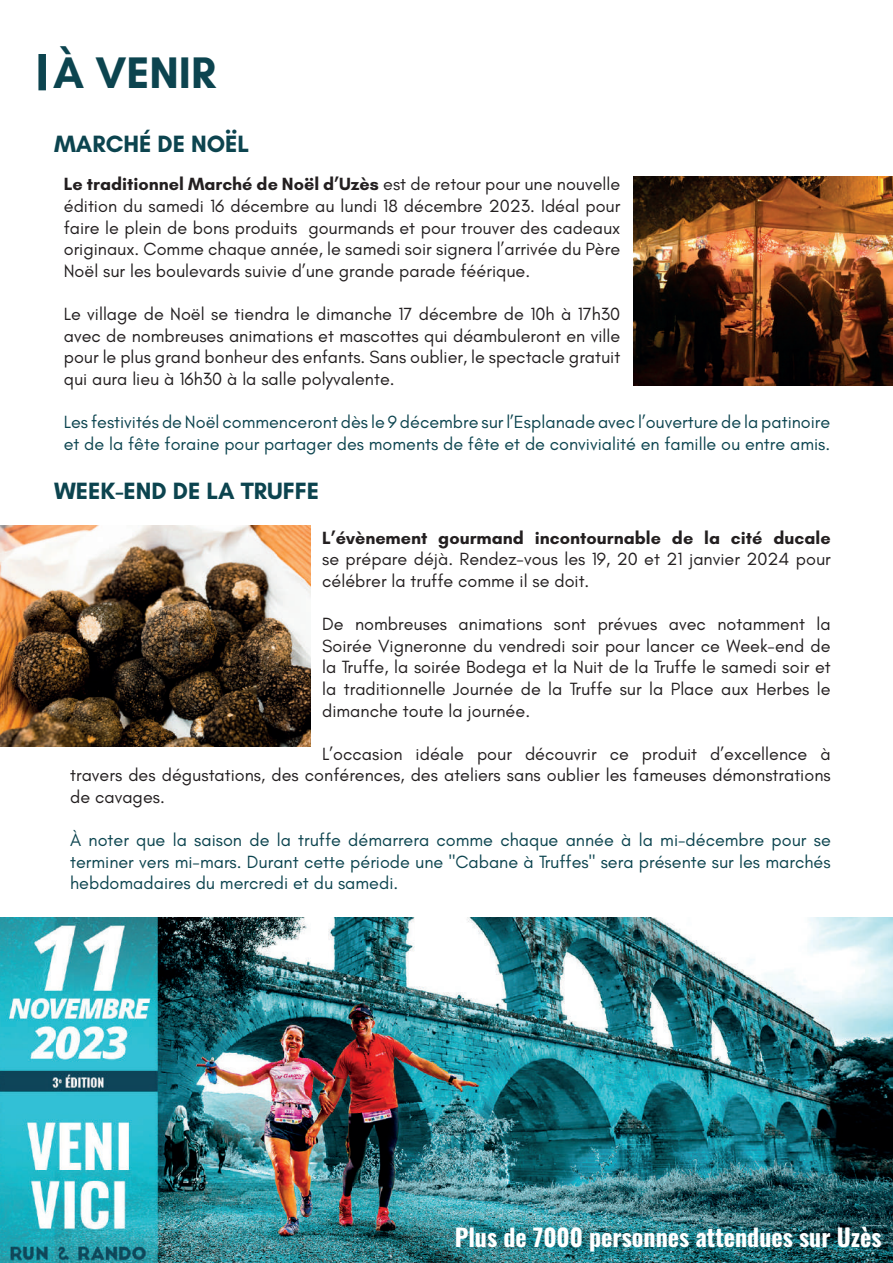
<style>
.page{position:relative;width:893px;height:1263px;background:#fff}
.page>*{position:absolute;margin:0;border:0;box-sizing:border-box;transform-origin:0 0}
.t1{font:700 45px "Glacial Indifference";color:#0c444f}
.t2{font:700 27px "Glacial Indifference";color:#fff}
.t3{font:700 24px "Oswald";color:#fff}
.t4{font:700 24px "Glacial Indifference";color:#0c444f}
.t5{font:18px/21.6px "Glacial Indifference";color:#231f20;text-align:justify}
.t6{font:18px/21.6px "Glacial Indifference";color:#0c444f}
.t7{font:700 18px "Glacial Indifference";color:#231f20}
.s1{font-weight:700}
</style>
<div class="page">
<div style="left:38px;top:54px;width:8px;height:36px;background:#0c444f"></div>
<img style="left:634px;top:177px;width:259px;height:209px">
<img style="left:0;top:526px;width:310px;height:221px">
<img style="left:0;top:918px;width:893px;height:345px">
<h1 class="t1" style="left:53px;top:45px;width:164px">À VENIR</h1>
<h3 class="t4" style="left:54px;top:129px;width:197px">MARCHÉ DE NOËL</h3>
<p class="t5" style="left:64px;top:174px;width:558px"><span class="s1">Le traditionnel Marché de Noël d’Uzès</span> est de retour pour une nouvelle édition du samedi 16 décembre au lundi 18 décembre 2023. Idéal pour faire le plein de bons produits gourmands et pour trouver des cadeaux originaux. Comme chaque année, le samedi soir signera l’arrivée du Père Noël sur les boulevards suivie d’une grande parade féérique.</p>
<p class="t5" style="left:64px;top:303px;width:558px">Le village de Noël se tiendra le dimanche 17 décembre de 10h à 17h30 avec de nombreuses animations et mascottes qui déambuleront en ville pour le plus grand bonheur des enfants. Sans oublier, le spectacle gratuit qui aura lieu à 16h30 à la salle polyvalente.</p>
<p class="t6" style="left:64px;top:411px;width:768px">Les festivités de Noël commenceront dès le 9 décembre sur l’Esplanade avec l’ouverture de la patinoire et de la fête foraine pour partager des moments de fête et de convivialité en famille ou entre amis.</p>
<h3 class="t4" style="left:54px;top:476px;width:267px">WEEK-END DE LA TRUFFE</h3>
<p class="t7" style="left:322px;top:526px;width:510px">L’évènement gourmand incontournable de la cité ducale</p>
<p class="t5" style="left:322px;top:549px;width:510px">se prépare déjà. Rendez-vous les 19, 20 et 21 janvier 2024 pour célébrer la truffe comme il se doit.</p>
<p class="t5" style="left:322px;top:614px;width:510px">De nombreuses animations sont prévues avec notamment la Soirée Vigneronne du vendredi soir pour lancer ce Week-end de la Truffe, la soirée Bodega et la Nuit de la Truffe le samedi soir et la traditionnelle Journée de la Truffe sur la Place aux Herbes le dimanche toute la journée.</p>
<p class="t5" style="left:70px;top:743px;width:762px;text-indent:252px">L’occasion idéale pour découvrir ce produit d’excellence à travers des dégustations, des conférences, des ateliers sans oublier les fameuses démonstrations de cavages.</p>
<p class="t6" style="left:70px;top:830px;width:762px;text-align:justify">À noter que la saison de la truffe démarrera comme chaque année à la mi-décembre pour se terminer vers mi-mars. Durant cette période une "Cabane à Truffes" sera présente sur les marchés hebdomadaires du mercredi et du samedi.</p>
<h3 class="t3" style="left:455px;top:1225px;width:428px">Plus de 7000 personnes attendues sur Uzès</h3>
<h2 class="t2" style="left:432px;top:1226px;width:31px">29</h2>
</div>
